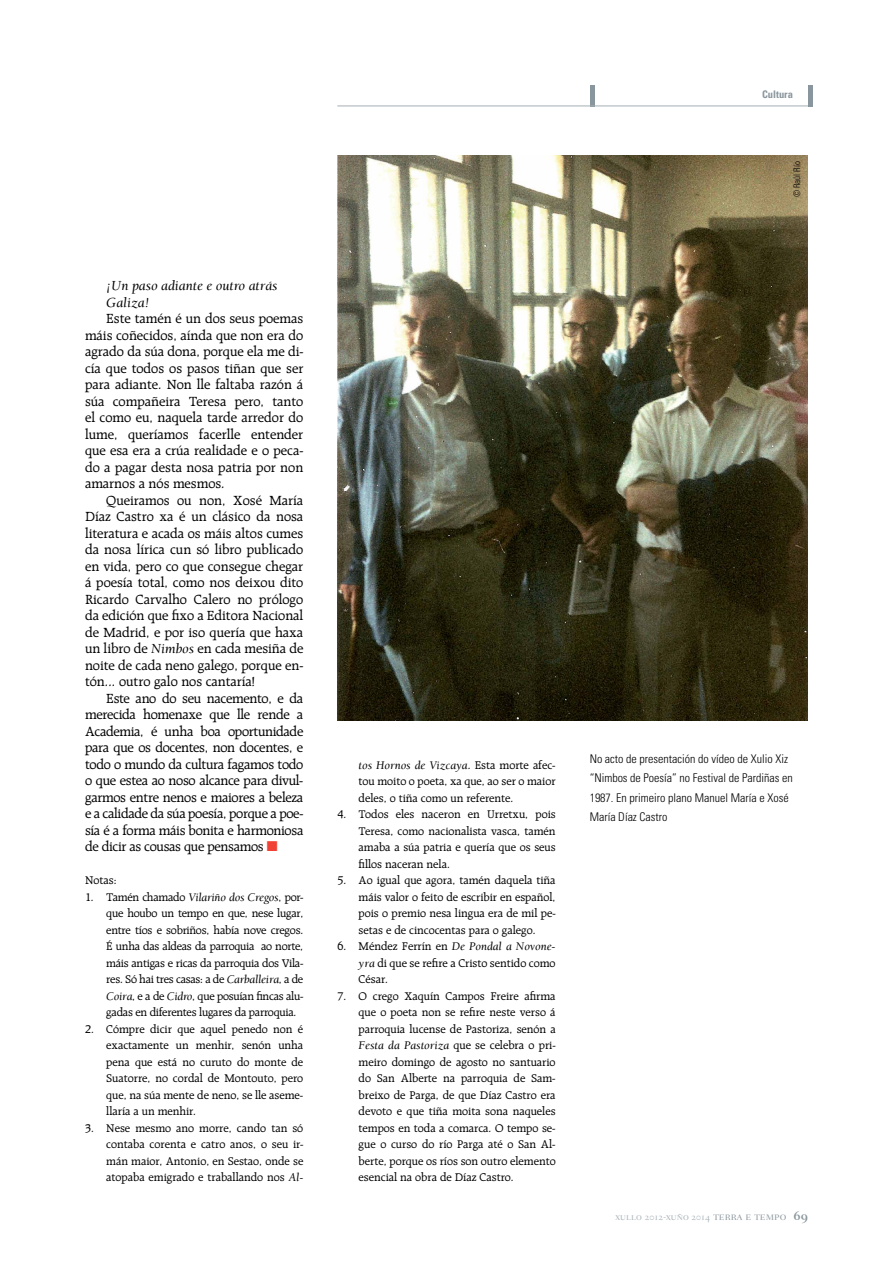
<style>
.page{position:relative;width:893px;height:1263px;background:#fff}
.page>*{position:absolute;margin:0;border:0;box-sizing:border-box;transform-origin:0 0}
.t1{font:14.25px/16.5px "Raleigh";color:#000;text-align:justify}
.t2{font:italic 14.25px/16.5px "Berkeley";color:#000}
.t3{font:12px/16.5px "Raleigh";color:#000;text-align:justify}
.t4{font:300 condensed 12px/19.5px "Univers";color:#000}
.t5{font:italic 12px "Berkeley";color:#000}
.t6{font:10.5px "Fairfield Light SC";color:#a5afb5}
.t7{font:700 condensed 10.5px "Univers";color:#8a969d}
.t8{font:300 condensed 9px "Univers";color:#000}
.s1{font-family:"Berkeley";font-style:italic}
.s2{color:#ef4135}
.s3{font-family:"Raleigh";font-style:normal}
.s4{font-size:12px;color:#8a969d}
.s5{font-family:"Fairfield Bold SC";font-size:13.5px;color:#8a969d}
</style>
<div class="page">
<hr style="left:590px;top:85px;width:4px;height:21px;background:#8a969d">
<div style="left:808px;top:85px;width:5px;height:21px;background:#8a969d"></div>
<hr style="left:337px;top:106px;width:471px;height:1px;background:#a5afb5">
<img style="left:337px;top:155px;width:471px;height:565px">
<p class="t2" style="left:106px;top:278px;width:173px">¡Un paso adiante e outro atrás<br>Galiza!</p>
<p class="t1" style="left:85px;top:310px;width:220px;text-indent:21px">Este tamén é un dos seus poemas máis coñecidos, aínda que non era do agrado da súa dona, porque ela me di&shy;cía que todos os pasos tiñan que ser para adiante. Non lle faltaba razón á súa compañeira Teresa pero, tanto el como eu, naquela tarde arredor do lume, queríamos facerlle entender que esa era a crúa realidade e o peca&shy;do a pagar desta nosa patria por non amarnos a nós mesmos.</p>
<p class="t1" style="left:85px;top:492px;width:220px;text-indent:21px">Queiramos ou non, Xosé María Díaz Castro xa é un clásico da nosa literatura e acada os máis altos cumes da nosa lírica cun só libro publicado en vida, pero co que consegue chegar á poesía total, como nos deixou dito Ricardo Carvalho Calero no prólogo da edición que fixo a Editora Nacional de Madrid, e por iso quería que haxa un libro de <span class="s1">Nimbos</span> en cada mesiña de noite de cada neno galego, porque en&shy;tón... outro galo nos cantaría!</p>
<p class="t1" style="left:85px;top:690px;width:220px;text-indent:21px">Este ano do seu nacemento, e da merecida homenaxe que lle rende a Academia, é unha boa oportunidade para que os docentes, non docentes, e todo o mundo da cultura fagamos todo o que estea ao noso alcance para divul&shy;garmos entre nenos e maiores a beleza e a calidade da súa poesía, porque a poe&shy;sía é a forma máis bonita e harmoniosa de dicir as cousas que pensamos <span class="s2">■</span></p>
<p class="t3" style="left:85px;top:872px;width:33px">Notas:</p>
<p class="t3" style="left:106px;top:888px;width:199px;text-indent:-21px">1. Tamén chamado <span class="s1">Vilariño dos Cregos</span>, por&shy;que houbo un tempo en que, nese lugar, entre tíos e sobriños, había nove cregos.<br>É unha das aldeas da parroquia ao norte, máis antigas e ricas da parroquia dos Vila&shy;res. Só hai tres casas: a de <span class="s1">Carballeira</span>, a de <span class="s1">Coira</span>, e a de <span class="s1">Cidro</span>, que posuían fincas alu&shy;gadas en diferentes lugares da parroquia.</p>
<p class="t3" style="left:106px;top:1020px;width:198px;text-indent:-21px">2. Cómpre dicir que aquel penedo non é exactamente un menhir, senón unha pena que está no curuto do monte de Suatorre, no cordal de Montouto, pero que, na súa mente de neno, se lle aseme&shy;llaría a un menhir.</p>
<p class="t3" style="left:106px;top:1119px;width:199px;text-indent:-21px">3. Nese mesmo ano morre, cando tan só contaba corenta e catro anos, o seu ir&shy;mán maior, Antonio, en Sestao, onde se atopaba emigrado e traballando nos <span class="s1">Al-</span></p>
<p class="t5" style="left:359px;top:758px;width:199px">tos Hornos de Vizcaya<span class="s3">. Esta morte afec-</span></p>
<p class="t3" style="left:359px;top:773px;width:198px">tou moito o poeta, xa que, ao ser o maior deles, o tiña como un referente.</p>
<p class="t3" style="left:359px;top:806px;width:199px;text-indent:-21px">4. Todos eles naceron en Urretxu, pois Teresa, como nacionalista vasca, tamén amaba a súa patria e quería que os seus fillos naceran nela.</p>
<p class="t3" style="left:359px;top:872px;width:199px;text-indent:-21px">5. Ao igual que agora, tamén daquela tiña máis valor o feito de escribir en español, pois o premio nesa lingua era de mil pe&shy;setas e de cincocentas para o galego.</p>
<p class="t3" style="left:359px;top:938px;width:199px;text-indent:-21px">6. Méndez Ferrín en <span class="s1">De Pondal a Novone&shy;yra</span> di que se refire a Cristo sentido como César.</p>
<p class="t3" style="left:359px;top:987px;width:199px;text-indent:-21px">7. O crego Xaquín Campos Freire afirma que o poeta non se refire neste verso á parroquia lucense de Pastoriza, senón a <span class="s1">Festa da Pastoriza</span> que se celebra o pri&shy;meiro domingo de agosto no santuario do San Alberte na parroquia de Sam&shy;breixo de Parga, de que Díaz Castro era devoto e que tiña moita sona naqueles tempos en toda a comarca. O tempo se&shy;gue o curso do río Parga até o San Al&shy;berte, porque os ríos son outro elemento esencial na obra de Díaz Castro.</p>
<p class="t7" style="left:762px;top:88px;width:32px">Cultura</p>
<p class="t8" style="left:791px;top:197px;width:38px;rotate:-90deg">© Raúl Río</p>
<p class="t4" style="left:590px;top:749px;width:205px">No acto de presentación do vídeo de Xulio Xiz “Nimbos de Poesía” no Festival de Pardiñas en 1987. En primeiro plano Manuel María e Xosé María Díaz Castro</p>
<p class="t6" style="left:616px;top:1210px;width:194px">xullo 2012-xuño 2014 <span class="s4">terra e tempo</span> <span class="s5">69</span></p>
</div>
